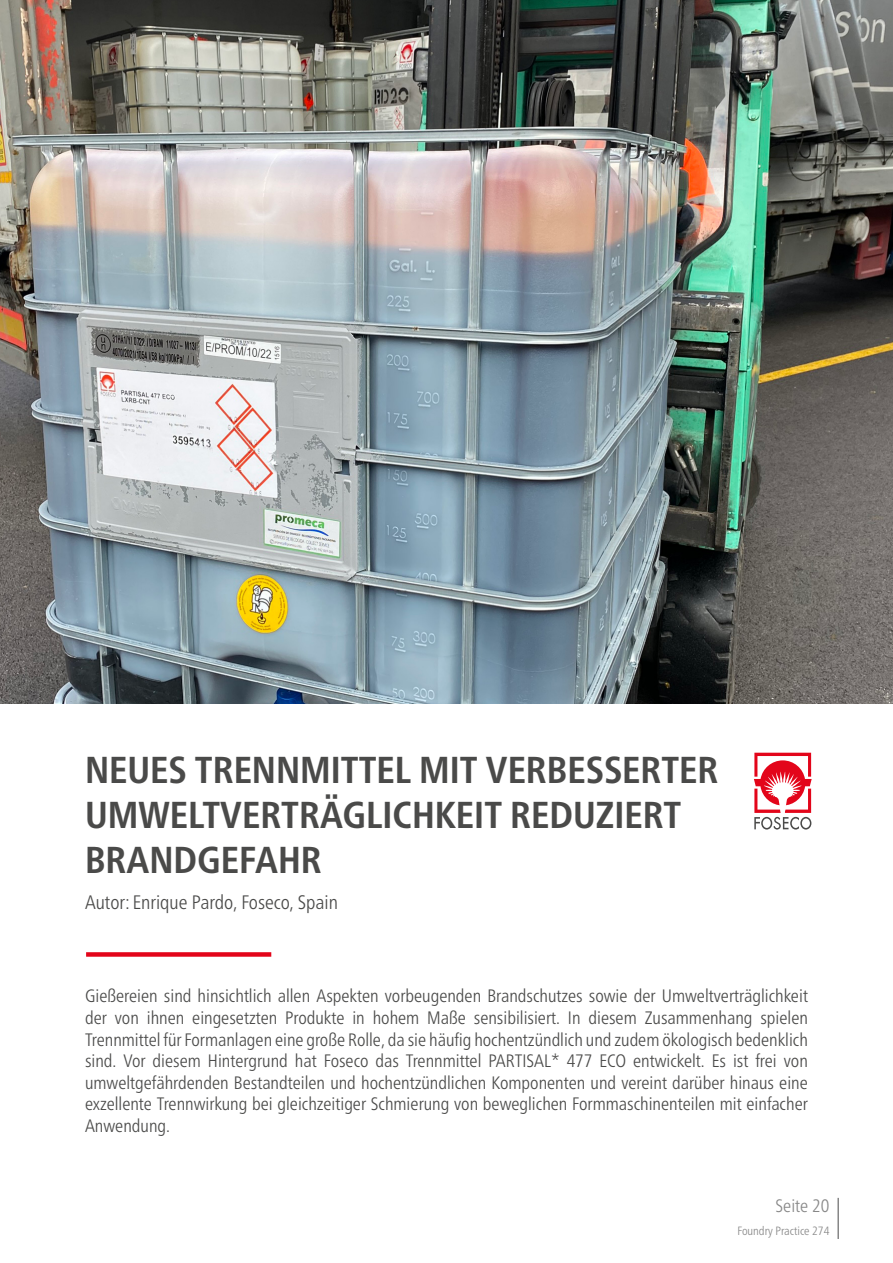
<style>
.page{position:relative;width:893px;height:1263px;background:#fff}
.page>*{position:absolute;margin:0;border:0;box-sizing:border-box;transform-origin:0 0}
.t1{font:700 condensed 37.5px/45px "Frutiger Neue LTW1 G";color:#4a4a49}
.t2{font:300 condensed 19.5px "Frutiger Neue LTW1 G";color:#4a4a49}
.t3{font:300 condensed 18px/21.6px "Frutiger Neue LTW1 G";color:#4a4a49;text-align:justify}
.t4{font:300 condensed 18px "Frutiger Neue LTW1 G";color:#878787}
.t5{font:300 condensed 12px "Frutiger Neue LTW1 G";color:#878787}
</style>
<div class="page">
<hr style="left:837px;top:1198px;width:2px;height:41px;background:#878787">
<img style="left:0;top:0;width:893px;height:703px">
<div style="left:86px;top:952px;width:185px;height:5px;background:#e3051a"></div>
<svg style="left:754px;top:753px;width:58px;height:76px"></svg>
<h1 class="t1" style="left:85px;top:747px;width:635px">NEUES TRENNMITTEL MIT VERBESSERTER<br>UMWELTVERTRÄGLICHKEIT REDUZIERT<br>BRANDGEFAHR</h1>
<p class="t2" style="left:85px;top:890px;width:254px">Autor: Enrique Pardo, Foseco, Spain</p>
<p class="t3" style="left:85px;top:985px;width:724px">Gießereien sind hinsichtlich allen Aspekten vorbeugenden Brandschutzes sowie der Umweltverträglichkeit der von ihnen eingesetzten Produkte in hohem Maße sensibilisiert. In diesem Zusammenhang spielen Trennmittel für Formanlagen eine große Rolle, da sie häufig hochentzündlich und zudem ökologisch bedenklich sind. Vor diesem Hintergrund hat Foseco das Trennmittel PARTISAL* 477 ECO entwickelt. Es ist frei von umweltgefährdenden Bestandteilen und hochentzündlichen Komponenten und vereint darüber hinaus eine exzellente Trennwirkung bei gleichzeitiger Schmierung von beweglichen Formmaschinenteilen mit einfacher Anwendung.</p>
<p class="t4" style="left:776px;top:1195px;width:55px">Seite 20</p>
<p class="t5" style="left:737px;top:1224px;width:93px">Foundry Practice 274</p>
</div>
